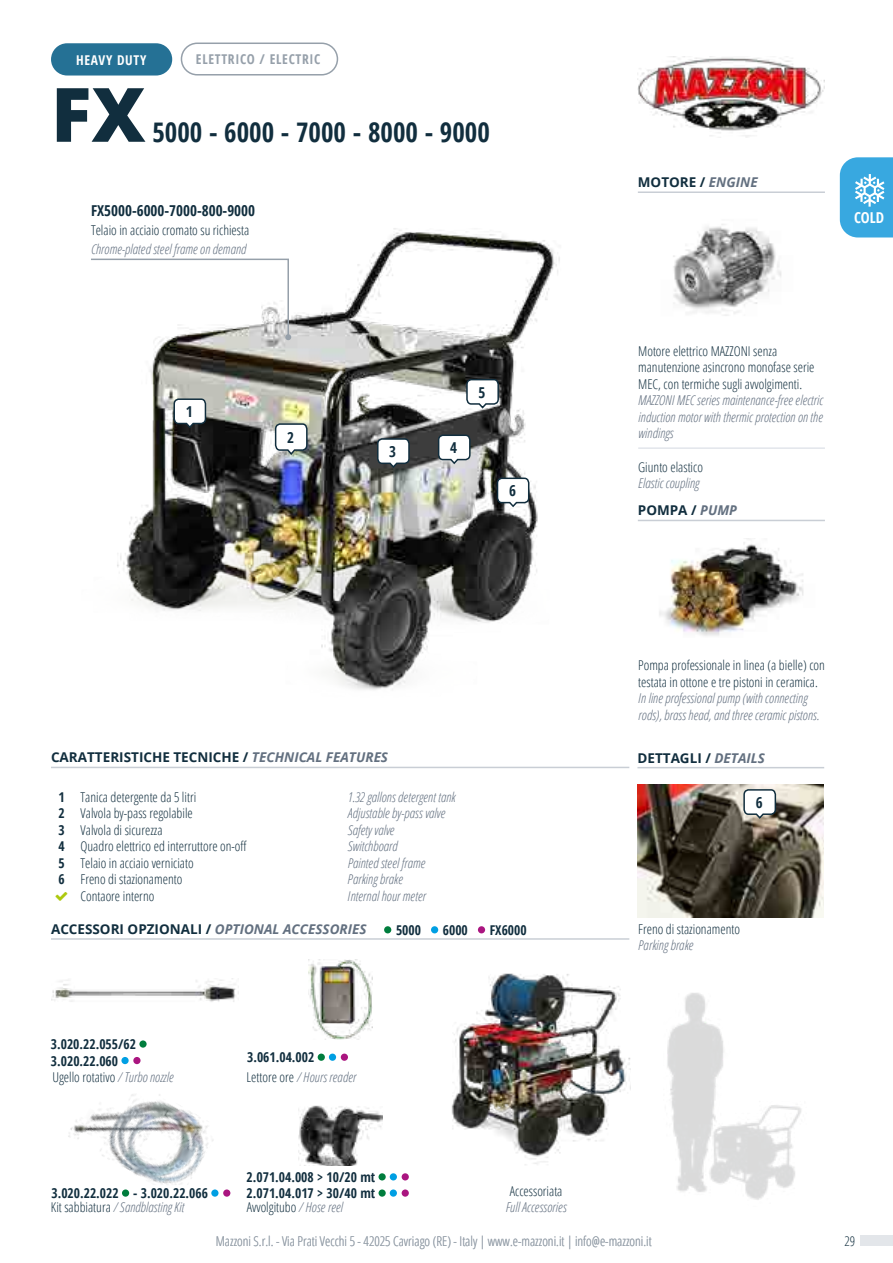
<style>
.page{position:relative;width:893px;height:1263px;background:#fff}
.page>*{position:absolute;margin:0;border:0;box-sizing:border-box;transform-origin:0 0}
.t1{font:800 75px "Open Sans";color:#112e3e}
.t2{font:700 condensed 27px "Open Sans";color:#112e3e}
.t3{font:700 condensed 15px "Open Sans";color:#112e3e}
.t4{font:700 condensed 15px "Open Sans";color:#fff}
.t5{font:300 condensed 13.5px/16.5px "Open Sans";color:#112e3e}
.t6{font:italic 300 condensed 13.5px/16.5px "Open Sans";color:#637080}
.t7{font:700 condensed 13.5px/16.5px "Open Sans";color:#112e3e}
.t8{font:700 13.5px "Open Sans";color:#112e3e}
.t9{font:300 condensed 13.5px "Open Sans";color:#96a0aa}
.t10{font:700 condensed 13.5px "Open Sans";letter-spacing:.05em;color:#96a0aa}
.t11{font:700 condensed 13.5px "Open Sans";letter-spacing:.05em;color:#fff}
.s1{font-style:italic;color:#637080}
.s2{font-weight:700;font-style:normal;font-stretch:normal;color:#112e3e}
.s3{font-weight:700;font-stretch:normal}
.s4{font-weight:700}
.s5{font-style:normal;color:#112e3e}
</style>
<div class="page">
<hr style="left:51px;top:767px;width:578px;height:1px;background:#c9ced5">
<hr style="left:51px;top:938px;width:578px;height:2px;background:#c9ced5">
<div style="left:384px;top:926px;width:7px;height:7px;background:#007d3d;border-radius:50%"></div>
<div style="left:431px;top:926px;width:7px;height:7px;background:#009fe3;border-radius:50%"></div>
<div style="left:478px;top:926px;width:7px;height:7px;background:#aa1580;border-radius:50%"></div>
<img style="left:451px;top:973px;width:180px;height:192px">
<img style="left:68px;top:1094px;width:145px;height:91px">
<img style="left:51px;top:978px;width:185px;height:24px">
<div style="left:122px;top:1189px;width:7px;height:8px;background:#007d3d;border-radius:50%"></div>
<div style="left:211px;top:1189px;width:8px;height:8px;background:#009fe3;border-radius:50%"></div>
<div style="left:223px;top:1189px;width:7px;height:8px;background:#aa1580;border-radius:50%"></div>
<div style="left:139px;top:1040px;width:8px;height:8px;background:#007d3d;border-radius:50%"></div>
<div style="left:121px;top:1057px;width:8px;height:7px;background:#009fe3;border-radius:50%"></div>
<div style="left:133px;top:1057px;width:8px;height:7px;background:#aa1580;border-radius:50%"></div>
<img style="left:308px;top:959px;width:64px;height:81px">
<img style="left:298px;top:1105px;width:85px;height:61px">
<div style="left:378px;top:1189px;width:8px;height:8px;background:#007d3d;border-radius:50%"></div>
<div style="left:390px;top:1189px;width:7px;height:8px;background:#009fe3;border-radius:50%"></div>
<div style="left:402px;top:1189px;width:7px;height:8px;background:#aa1580;border-radius:50%"></div>
<div style="left:378px;top:1173px;width:8px;height:7px;background:#007d3d;border-radius:50%"></div>
<div style="left:390px;top:1173px;width:7px;height:7px;background:#009fe3;border-radius:50%"></div>
<div style="left:402px;top:1173px;width:7px;height:7px;background:#aa1580;border-radius:50%"></div>
<div style="left:318px;top:1053px;width:7px;height:8px;background:#007d3d;border-radius:50%"></div>
<div style="left:329px;top:1053px;width:7px;height:8px;background:#009fe3;border-radius:50%"></div>
<div style="left:341px;top:1053px;width:7px;height:8px;background:#aa1580;border-radius:50%"></div>
<hr style="left:638px;top:191px;width:187px;height:2px;background:#c9ced5">
<hr style="left:638px;top:447px;width:187px;height:2px;background:#e2e5eb">
<hr style="left:638px;top:520px;width:187px;height:1px;background:#c9ced5">
<hr style="left:637px;top:767px;width:187px;height:1px;background:#c9ced5">
<img style="left:673px;top:224px;width:109px;height:92px">
<img style="left:659px;top:538px;width:145px;height:98px">
<img style="left:638px;top:785px;width:186px;height:132px">
<svg style="left:743px;top:788px;width:34px;height:32px"></svg>
<img style="left:117px;top:228px;width:443px;height:462px">
<svg style="left:173px;top:398px;width:34px;height:31px"></svg>
<svg style="left:376px;top:437px;width:34px;height:32px"></svg>
<svg style="left:437px;top:434px;width:34px;height:31px"></svg>
<svg style="left:465px;top:378px;width:35px;height:32px"></svg>
<svg style="left:496px;top:477px;width:34px;height:31px"></svg>
<svg style="left:274px;top:423px;width:34px;height:33px"></svg>
<img style="left:667px;top:993px;width:135px;height:207px">
<svg style="left:91px;top:258px;width:200px;height:82px"></svg>
<svg style="left:840px;top:157px;width:53px;height:80px;background:#50b2e3"></svg>
<img style="left:638px;top:56px;width:187px;height:82px">
<div style="left:51px;top:43px;width:121px;height:33px;background:#257195;border-radius:16px"></div>
<div style="left:181px;top:43px;width:157px;height:33px;border:2px solid #96a0aa;border-radius:16px"></div>
<div style="left:859px;top:1235px;width:34px;height:10px;background:#e3e6ea"></div>
<p class="t11" style="left:76px;top:50px;width:72px">HEAVY DUTY</p>
<p class="t10" style="left:196px;top:50px;width:126px">ELETTRICO / ELECTRIC</p>
<h1 class="t1" style="left:51px;top:57px;width:96px">FX</h1>
<h2 class="t2" style="left:152px;top:113px;width:339px">5000 - 6000 - 7000 - 8000 - 9000</h2>
<p class="t3" style="left:91px;top:200px;width:166px">FX5000-6000-7000-800-9000</p>
<p class="t5" style="left:91px;top:221px;width:160px">Telaio in acciaio cromato su richiesta</p>
<p class="t6" style="left:91px;top:241px;width:157px">Chrome-plated steel frame on demand</p>
<p class="t3" style="left:186px;top:401px;width:8px">1</p>
<p class="t3" style="left:287px;top:427px;width:8px">2</p>
<p class="t3" style="left:389px;top:441px;width:8px">3</p>
<p class="t3" style="left:450px;top:437px;width:8px">4</p>
<p class="t3" style="left:478px;top:382px;width:8px">5</p>
<p class="t3" style="left:509px;top:481px;width:8px">6</p>
<p class="t8" style="left:638px;top:173px;width:121px">MOTORE / <span class="s1">ENGINE</span></p>
<p class="t4" style="left:854px;top:207px;width:32px">COLD</p>
<p class="t5" style="left:638px;top:342px;width:178px">Motore elettrico MAZZONI senza manutenzione asincrono monofase serie<br>MEC, con termiche sugli avvolgimenti.</p>
<p class="t6" style="left:638px;top:392px;width:186px;text-align:justify">MAZZONI MEC series maintenance-free electric induction motor with thermic protection on the windings</p>
<p class="t5" style="left:638px;top:458px;width:66px">Giunto elastico</p>
<p class="t6" style="left:638px;top:470px;width:101px;line-height:27px">Elastic coupling<br><span class="s2">POMPA /</span> <span class="s3">PUMP</span></p>
<p class="t8" style="left:51px;top:748px;width:339px">CARATTERISTICHE TECNICHE / <span class="s1">TECHNICAL FEATURES</span></p>
<p class="t5" style="left:58px;top:788px;width:139px"><span class="s4">1</span> Tanica detergente da 5 litri</p>
<p class="t6" style="left:348px;top:788px;width:109px">1.32 gallons detergent tank</p>
<p class="t5" style="left:58px;top:804px;width:136px"><span class="s4">2</span> Valvola by-pass regolabile</p>
<p class="t6" style="left:348px;top:804px;width:99px">Adjustable by-pass valve</p>
<p class="t5" style="left:58px;top:821px;width:106px"><span class="s4">3</span> Valvola di sicurezza</p>
<p class="t6" style="left:348px;top:821px;width:48px">Safety valve</p>
<p class="t5" style="left:58px;top:837px;width:190px"><span class="s4">4</span> Quadro elettrico ed interruttore on-off</p>
<p class="t6" style="left:348px;top:837px;width:51px">Switchboard</p>
<p class="t5" style="left:58px;top:854px;width:137px"><span class="s4">5</span> Telaio in acciaio verniciato</p>
<p class="t6" style="left:348px;top:854px;width:79px">Painted steel frame</p>
<p class="t5" style="left:58px;top:870px;width:125px"><span class="s4">6</span> Freno di stazionamento</p>
<p class="t6" style="left:348px;top:870px;width:57px">Parking brake</p>
<p class="t5" style="left:81px;top:887px;width:75px">Contaore interno</p>
<p class="t6" style="left:348px;top:887px;width:80px">Internal hour meter</p>
<p class="t8" style="left:51px;top:919px;width:317px">ACCESSORI OPZIONALI / <span class="s1">OPTIONAL ACCESSORIES</span></p>
<p class="t7" style="left:396px;top:921px;width:27px">5000</p>
<p class="t7" style="left:443px;top:921px;width:27px">6000</p>
<p class="t7" style="left:490px;top:921px;width:38px">FX6000</p>
<p class="t7" style="left:51px;top:1036px;width:87px">3.020.22.055/62<br>3.020.22.060</p>
<p class="t5" style="left:52px;top:1069px;width:123px">Ugello rotativo <span class="s1">/ Turbo nozzle</span></p>
<p class="t7" style="left:247px;top:1049px;width:69px">3.061.04.002</p>
<p class="t6" style="left:247px;top:1069px;width:111px"><span class="s5">Lettore ore</span> / Hours reader</p>
<p class="t5" style="left:638px;top:657px;width:188px">Pompa professionale in linea (a bielle) con testata in ottone e tre pistoni in ceramica.</p>
<p class="t6" style="left:638px;top:690px;width:183px">In line professional pump (with connecting rods), brass head, and three ceramic pistons.</p>
<p class="t8" style="left:637px;top:748px;width:129px">DETTAGLI / <span class="s1">DETAILS</span></p>
<p class="t3" style="left:756px;top:792px;width:8px">6</p>
<p class="t5" style="left:638px;top:920px;width:103px">Freno di stazionamento</p>
<p class="t6" style="left:638px;top:936px;width:57px">Parking brake</p>
<p class="t7" style="left:51px;top:1185px;width:158px">3.020.22.022 - 3.020.22.066</p>
<p class="t7" style="left:247px;top:1168px;width:130px">2.071.04.008 &gt; 10/20 mt</p>
<p class="t7" style="left:247px;top:1185px;width:130px">2.071.04.017 &gt; 30/40 mt</p>
<p class="t5" style="left:510px;top:1182px;width:54px">Accessoriata</p>
<p class="t6" style="left:51px;top:1198px;width:135px"><span class="s5">Kit sabbiatura</span> / Sandblasting Kit</p>
<p class="t6" style="left:506px;top:1198px;width:62px">Full Accessories</p>
<p class="t5" style="left:247px;top:1198px;width:98px">Avvolgitubo <span class="s1">/ Hose reel</span></p>
<p class="t9" style="left:216px;top:1231px;width:437px">Mazzoni S.r.l. - Via Prati Vecchi 5 - 42025 Cavriago (RE) - Italy | www.e-mazzoni.it | info@e-mazzoni.it</p>
<p class="t5" style="left:844px;top:1232px;width:12px">29</p>
</div>
